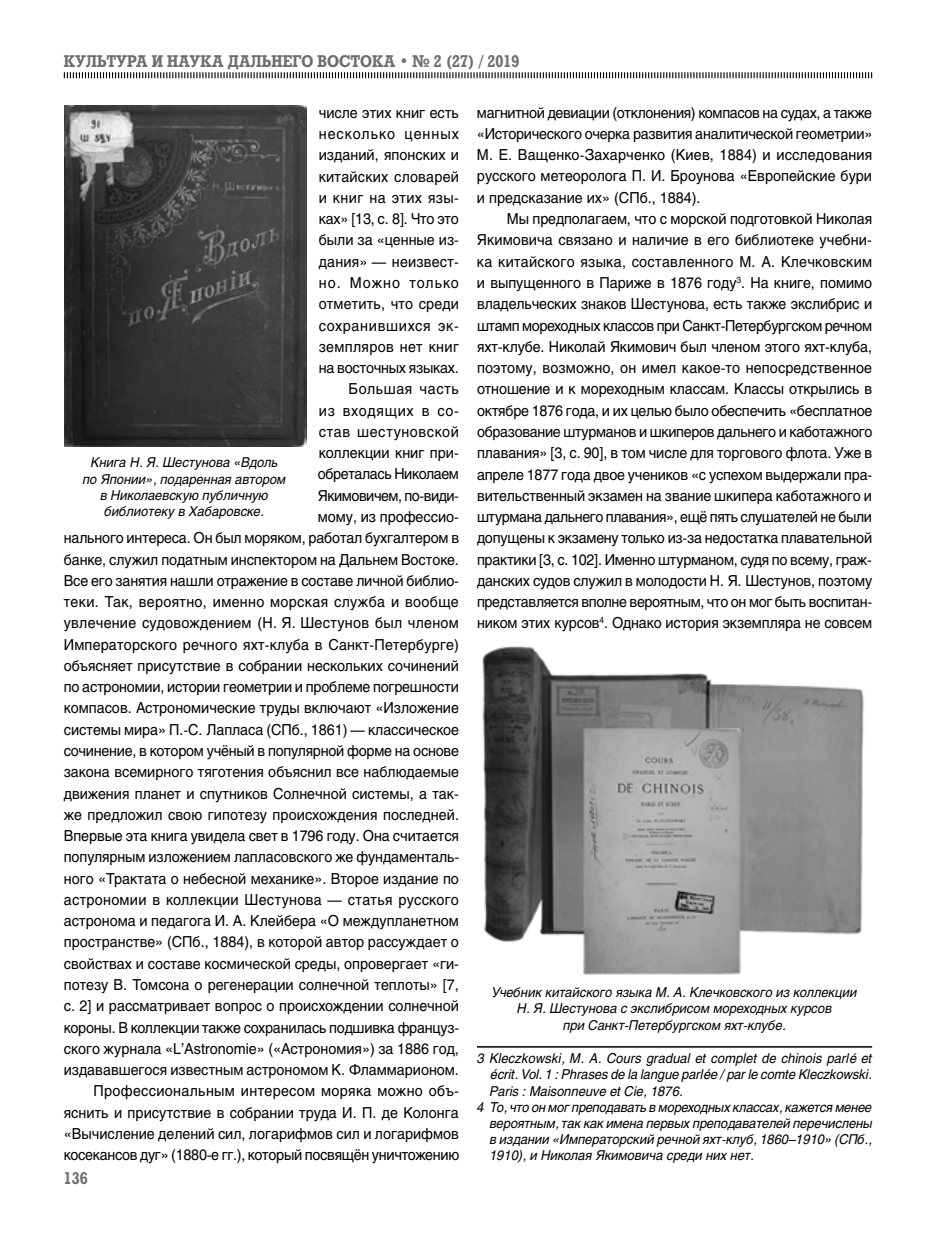
<style>
.page{position:relative;width:936px;height:1234px;background:#fff}
.page>*{position:absolute;margin:0;border:0;box-sizing:border-box;transform-origin:0 0}
.t1{font:700 16.5px "Rodeo";color:#706f6f;scale:.9 1}
.t2{font:15px/21.3px "Helios";color:#000;text-align:justify;scale:.95 1}
.t3{font:italic 13.5px/16.2px "Helios";color:#000;text-align:center;scale:.95 1}
.s1{font-family:"Helvetica"}
</style>
<div class="page">
<svg style="left:63px;top:72px;width:809px;height:7px"></svg>
<hr style="left:477px;top:1045px;width:395px;height:2px;background:#000">
<img style="left:65px;top:106px;width:241px;height:340px">
<img style="left:482px;top:646px;width:382px;height:329px">
<p class="t1" style="left:64px;top:51px;width:507px">КУЛЬТУРА И НАУКА ДАЛЬНЕГО ВОСТОКА • № 2 (27) / 2019</p>
<p class="t2" style="left:64px;top:102px;width:418px;text-align:right">числе этих книг есть<br>несколько ценных<br>изданий, японских и<br>китайских словарей<br>и книг на этих язы-<br>ках» [13, с. 8]. Что это<br>были за «ценные из-<br>дания» — неизвест-<br>но. Можно только<br>отметить, что среди<br>сохранившихся эк-<br>земпляров нет книг<br>на восточных языках.<br>Большая часть<br>из входящих в со-<br>став шестуновской<br>коллекции книг при-<br>обреталась Николаем<br>Якимовичем, по-види-<br>мому, из профессио-<br>нального интереса. Он был моряком, работал бухгалтером в банке, служил податным инспектором на Дальнем Востоке.<br>Все его занятия нашли отражение в составе личной библио&shy;теки. Так, вероятно, именно морская служба и вообще увлечение судовождением (Н. Я. Шестунов был членом Императорского речного яхт-клуба в Санкт-Петербурге) объясняет присутствие в собрании нескольких сочинений по астрономии, истории геометрии и проблеме погрешности компасов. Астрономические труды включают «Изложение системы мира» П.-С. Лапласа (СПб., 1861) — классическое сочинение, в котором учёный в популярной форме на основе закона всемирного тяготения объяснил все наблюдаемые движения планет и спутников Солнечной системы, а так&shy;же предложил свою гипотезу происхождения последней.<br>Впервые эта книга увидела свет в 1796 году. Она считается популярным изложением лапласовского же фундаменталь&shy;ного «Трактата о небесной механике». Второе издание по астрономии в коллекции Шестунова — статья русского астронома и педагога И. А. Клейбера «О междупланетном пространстве» (СПб., 1884), в которой автор рассуждает о свойствах и составе космической среды, опровергает «ги&shy;потезу В. Томсона о регенерации солнечной теплоты» [7, с. 2] и рассматривает вопрос о происхождении солнечной короны. В коллекции также сохранилась подшивка француз&shy;ского журнала «L’Astronomie» («Астрономия») за 1886 год, издававшегося известным астрономом К. Фламмарионом.<br>Профессиональным интересом моряка можно объ&shy;яснить и присутствие в собрании труда И. П. де Колонга «Вычисление делений сил, логарифмов сил и логарифмов косекансов дуг» (1880-е гг.), который посвящён уничтожению</p>
<p class="t2" style="left:477px;top:101px;width:417px">магнитной девиации (отклонения) компасов на судах, а также «Исторического очерка развития аналитической геометрии» М. Е. Ващенко-Захарченко (Киев, 1884) и исследования русского метеоролога П. И. Броунова «Европейские бури и предсказание их» (СПб., 1884).</p>
<p class="t2" style="left:477px;top:208px;width:418px;text-indent:30px">Мы предполагаем, что с морской подготовкой Николая Якимовича связано и наличие в его библиотеке учебни&shy;ка китайского языка, составленного М. А. Клечковским и выпущенного в Париже в 1876 году<sup>3</sup>. На книге, помимо владельческих знаков Шестунова, есть также экслибрис и штамп мореходных классов при Санкт-Петербургском речном яхт-клубе. Николай Якимович был членом этого яхт-клуба, поэтому, возможно, он имел какое-то непосредственное отношение и к мореходным классам. Классы открылись в октябре 1876 года, и их целью было обеспечить «бесплатное образование штурманов и шкиперов дальнего и каботажного плавания» [3, с. 90], в том числе для торгового флота. Уже в апреле 1877 года двое учеников «с успехом выдержали пра&shy;вительственный экзамен на звание шкипера каботажного и штурмана дальнего плавания», ещё пять слушателей не были допущены к экзамену только из-за недостатка плавательной практики [3, с. 102]. Именно штурманом, судя по всему, граж&shy;данских судов служил в молодости Н. Я. Шестунов, поэтому представляется вполне вероятным, что он мог быть воспитан&shy;ником этих курсов<sup>4</sup>. Однако история экземпляра не совсем</p>
<p class="t3" style="left:83px;top:454px;width:215px">Книга Н. Я. Шестунова «Вдоль по Японии», подаренная автором в Николаевскую публичную библиотеку в Хабаровске.</p>
<p class="t3" style="left:492px;top:983px;width:386px">Учебник китайского языка М. А. Клечковского из коллекции<br>Н. Я. Шестунова с экслибрисом мореходных курсов<br>при Санкт-Петербургском яхт-клубе.</p>
<p class="t3" style="left:477px;top:1049px;width:417px">3 Kleczkowski, M. A. Cours gradual et complet de chinois parl<span class="s1">é</span> et</p>
<p class="t3" style="left:489px;top:1066px;width:404px"><span class="s1">é</span> crit. Vol. 1 : Phrases de la langue parl<span class="s1">é</span>e / par le comte Kleczkowski.</p>
<p class="t3" style="left:489px;top:1082px;width:205px">Paris : Maisonneuve et Cie, 1876.</p>
<p class="t3" style="left:477px;top:1098px;width:417px">4 То, что он мог преподавать в мореходных классах, кажется менее</p>
<p class="t3" style="left:489px;top:1114px;width:404px">вероятным, так как имена первых преподавателей перечислены</p>
<p class="t3" style="left:489px;top:1130px;width:404px">в издании «Императорский речной яхт-клуб, 1860–1910» (СПб.,</p>
<p class="t3" style="left:489px;top:1147px;width:280px">1910), и Николая Якимовича среди них нет.</p>
<p class="t1" style="left:64px;top:1167px;width:28px">136</p>
</div>
